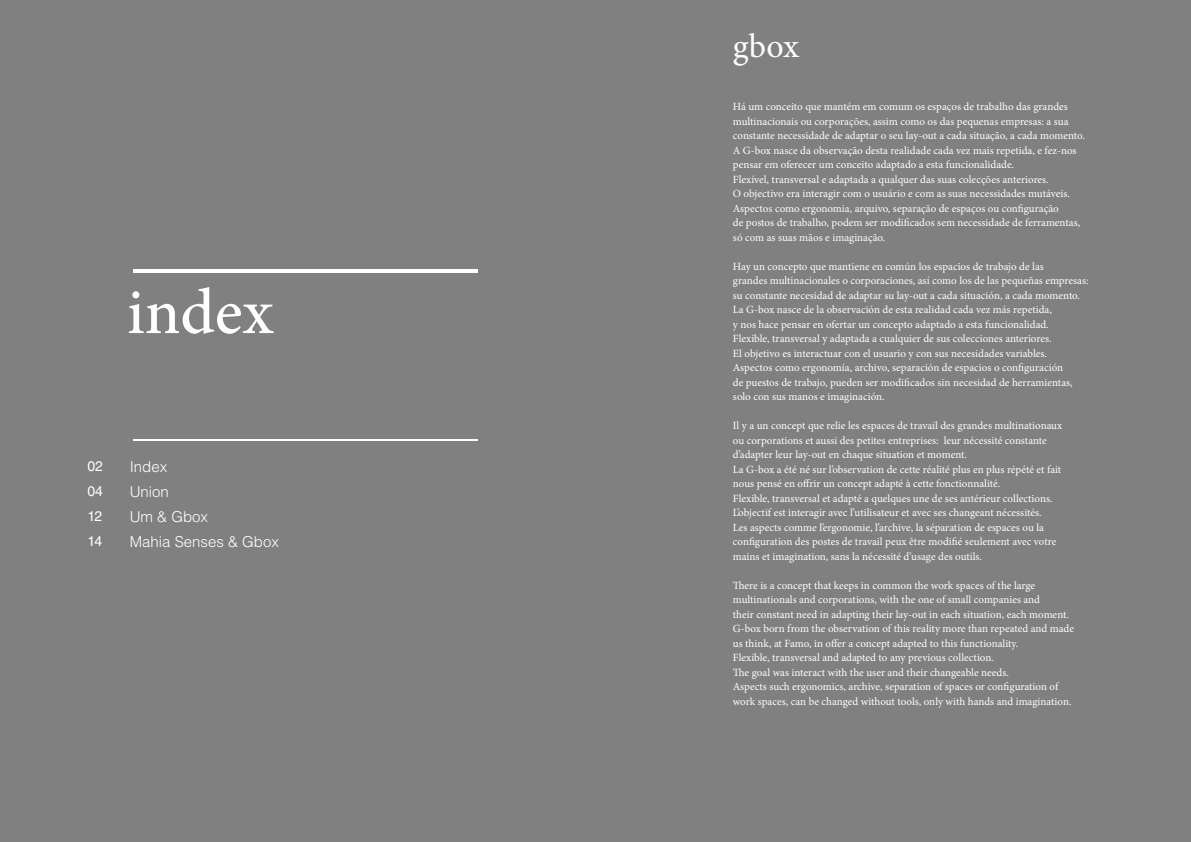
<style>
.page{position:relative;width:1191px;height:842px;background:#808080}
.page>*{position:absolute;margin:0;border:0;box-sizing:border-box;transform-origin:0 0}
.t1{font:500 65px "Minion Pro";color:#fff}
.t2{font:34px "Minion Pro";color:#fff}
.t3{font:300 15px/25px "Helvetica LT Std";color:#fff}
.t4{font:14px/25px "Helvetica LT Std";letter-spacing:-.02em;color:#fff;text-align:justify}
.t5{font:11px/14.5px "Minion Pro";color:#fff}
</style>
<div class="page">
<hr style="left:134px;top:269px;width:344px;height:3px;background:#fff">
<hr style="left:134px;top:439px;width:344px;height:2px;background:#fff">
<h1 class="t1" style="left:127px;top:268px;width:148px">index</h1>
<p class="t4" style="left:87px;top:454px;width:17px">02<br>04<br>12<br>14</p>
<h3 class="t3" style="left:130px;top:454px;width:151px">Index<br>Union<br>Um &amp; Gbox<br>Mahia Senses &amp; Gbox</h3>
<h2 class="t2" style="left:733px;top:24px;width:68px">gbox</h2>
<p class="t5" style="left:733px;top:100px;width:354px">Há um conceito que mantém em comum os espaços de trabalho das grandes multinacionais ou corporações, assim como os das pequenas empresas: a sua constante necessidade de adaptar o seu lay-out a cada situação, a cada momento.<br>A G-box nasce da observação desta realidade cada vez mais repetida, e fez-nos pensar em oferecer um conceito adaptado a esta funcionalidade.<br>Flexível, transversal e adaptada a qualquer das suas colecções anteriores.<br>O objectivo era interagir com o usuário e com as suas necessidades mutáveis.<br>Aspectos como ergonomia, arquivo, separação de espaços ou configuração<br>de postos de trabalho, podem ser modificados sem necessidade de ferramentas, só com as suas mãos e imaginação.</p>
<p class="t5" style="left:733px;top:259px;width:357px">Hay un concepto que mantiene en común los espacios de trabajo de las<br>grandes multinacionales o corporaciones, así como los de las pequeñas empresas: su constante necesidad de adaptar su lay-out a cada situación, a cada momento.<br>La G-box nasce de la observación de esta realidad cada vez más repetida,<br>y nos hace pensar en ofertar un concepto adaptado a esta funcionalidad.<br>Flexible, transversal y adaptada a cualquier de sus colecciones anteriores.<br>El objetivo es interactuar con el usuario y con sus necesidades variables.<br>Aspectos como ergonomía, archivo, separación de espacios o configuración<br>de puestos de trabajo, pueden ser modificados sin necesidad de herramientas, solo con sus manos e imaginación.</p>
<p class="t5" style="left:733px;top:419px;width:331px">Il y a un concept que relie les espaces de travail des grandes multinationaux ou corporations et aussi des petites entreprises: leur nécessité constante d’adapter leur lay-out en chaque situation et moment.<br>La G-box a été né sur l’observation de cette réalité plus en plus répété et fait nous pensé en offrir un concept adapté à cette fonctionnalité.<br>Flexible, transversal et adapté a quelques une de ses antérieur collections.<br>L’objectif est interagir avec l’utilisateur et avec ses changeant nécessités.<br>Les aspects comme l’ergonomie, l’archive, la séparation de espaces ou la configuration des postes de travail peux être modifié seulement avec votre mains et imagination, sans la nécessité d’usage des outils.</p>
<p class="t5" style="left:733px;top:578px;width:343px">There is a concept that keeps in common the work spaces of the large multinationals and corporations, with the one of small companies and<br>their constant need in adapting their lay-out in each situation, each moment.<br>G-box born from the observation of this reality more than repeated and made us think, at Famo, in offer a concept adapted to this functionality.<br>Flexible, transversal and adapted to any previous collection.<br>The goal was interact with the user and their changeable needs.<br>Aspects such ergonomics, archive, separation of spaces or configuration of work spaces, can be changed without tools, only with hands and imagination.</p>
</div>
